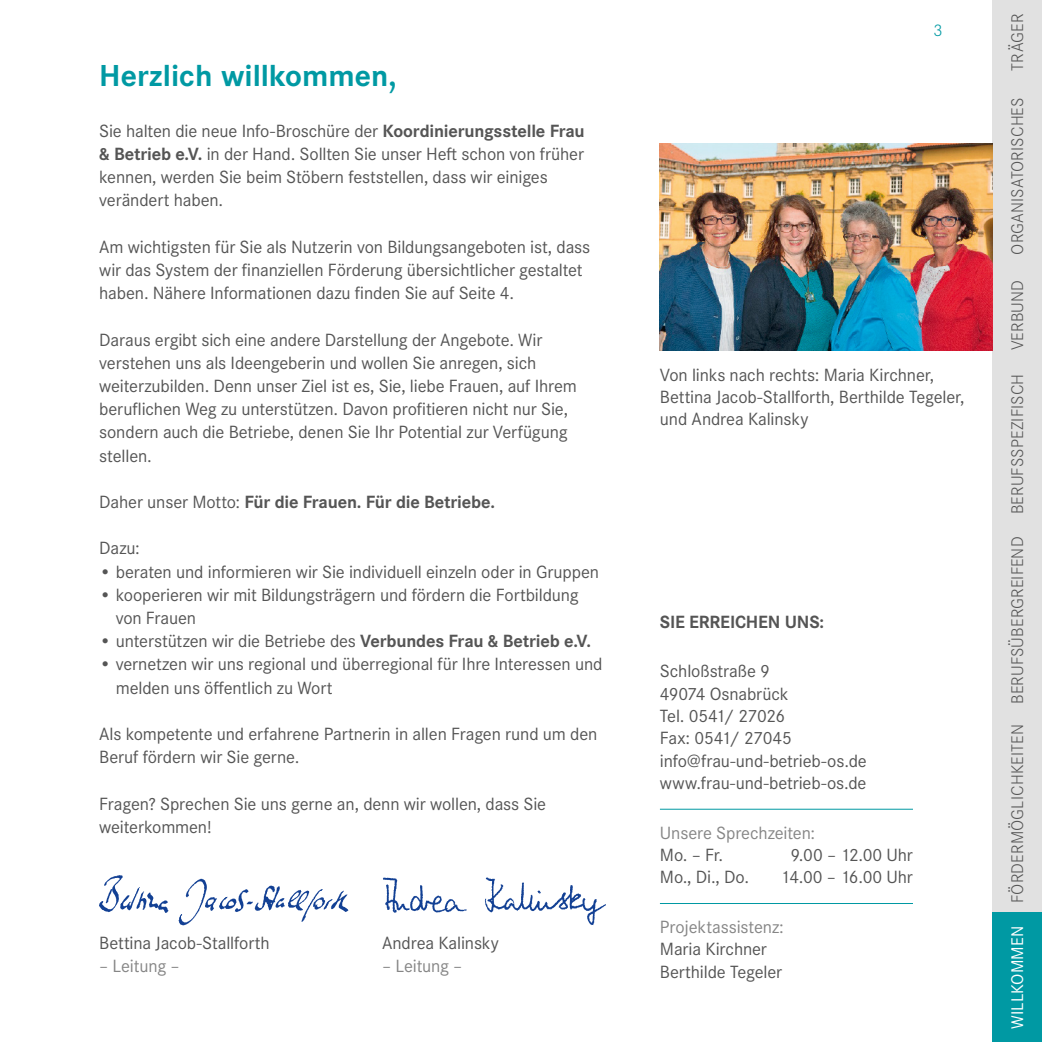
<style>
.page{position:relative;width:1042px;height:1042px;background:#fff}
.page>*{position:absolute;margin:0;border:0;box-sizing:border-box;transform-origin:0 0}
.t1{font:700 31.5px "Corporate S Pro";color:#0099a3}
.t2{font:18.38px/23.3px "Corporate S Pro";letter-spacing:-.01em;color:#555}
.t3{font:700 18.38px "Corporate S Pro";letter-spacing:-.01em;color:#555}
.t4{font:18.38px "Corporate S Pro";letter-spacing:-.01em;color:#868686}
.t5{font:300 17.5px "Corporate S Pro";letter-spacing:.005em;color:#555}
.t6{font:17.5px "Corporate S Pro";letter-spacing:.005em;color:#fff}
.t7{font:300 17.5px "Corporate S Pro";color:#0099a3}
.s1{font-weight:700}
.s2{font-weight:400}
</style>
<div class="page">
<div style="left:992px;top:0;width:50px;height:84px;background:#e1e1e1"></div>
<div style="left:992px;top:84px;width:50px;height:184px;background:#e1e1e1"></div>
<div style="left:992px;top:268px;width:50px;height:94px;background:#e1e1e1"></div>
<div style="left:992px;top:362px;width:50px;height:164px;background:#e1e1e1"></div>
<div style="left:992px;top:526px;width:50px;height:188px;background:#e1e1e1"></div>
<div style="left:992px;top:714px;width:50px;height:199px;background:#e1e1e1"></div>
<div style="left:992px;top:913px;width:50px;height:129px;background:#0099a3"></div>
<hr style="left:660px;top:809px;width:253px;height:1px;background:#0099a3">
<hr style="left:660px;top:903px;width:253px;height:1px;background:#0099a3">
<img style="left:99px;top:875px;width:249px;height:50px">
<img style="left:383px;top:877px;width:223px;height:48px">
<img style="left:660px;top:144px;width:332px;height:207px">
<h1 class="t1" style="left:99px;top:50px;width:299px">Herzlich willkommen,</h1>
<p class="t2" style="left:99px;top:118px;width:487px">Sie halten die neue Info-Broschüre der <span class="s1">Koordinierungsstelle Frau &amp; Betrieb e.V.</span> in der Hand. Sollten Sie unser Heft schon von früher kennen, werden Sie beim Stöbern feststellen, dass wir einiges verändert haben.</p>
<p class="t2" style="left:99px;top:234px;width:492px">Am wichtigsten für Sie als Nutzerin von Bildungsangeboten ist, dass wir das System der finanziellen Förderung übersichtlicher gestaltet haben. Nähere Informationen dazu finden Sie auf Seite 4.</p>
<p class="t2" style="left:99px;top:326px;width:479px">Daraus ergibt sich eine andere Darstellung der Angebote. Wir verstehen uns als Ideengeberin und wollen Sie anregen, sich weiterzubilden. Denn unser Ziel ist es, Sie, liebe Frauen, auf Ihrem beruflichen Weg zu unterstützen. Davon profitieren nicht nur Sie, sondern auch die Betriebe, denen Sie Ihr Potential zur Verfügung stellen.</p>
<p class="t3" style="left:99px;top:487px;width:397px"><span class="s2">Daher unser Motto:</span> Für die Frauen. Für die Betriebe.</p>
<p class="t2" style="left:99px;top:535px;width:42px">Dazu:</p>
<p class="t2" style="left:99px;top:558px;width:501px">• beraten und informieren wir Sie individuell einzeln oder in Gruppen</p>
<p class="t2" style="left:116px;top:582px;width:464px;text-indent:-16px">• kooperieren wir mit Bildungsträgern und fördern die Fortbildung von Frauen</p>
<p class="t2" style="left:99px;top:628px;width:493px">• unterstützen wir die Betriebe des <span class="s1">Verbundes Frau &amp; Betrieb e.V.</span></p>
<p class="t2" style="left:116px;top:651px;width:488px;text-indent:-16px">• vernetzen wir uns regional und überregional für Ihre Interessen und melden uns öffentlich zu Wort</p>
<p class="t2" style="left:99px;top:721px;width:500px">Als kompetente und erfahrene Partnerin in allen Fragen rund um den<br>Beruf fördern wir Sie gerne.</p>
<p class="t2" style="left:99px;top:790px;width:448px">Fragen? Sprechen Sie uns gerne an, denn wir wollen, dass Sie weiterkommen!</p>
<p class="t2" style="left:99px;top:929px;width:172px">Bettina Jacob-Stallforth</p>
<p class="t2" style="left:382px;top:929px;width:118px">Andrea Kalinsky</p>
<p class="t4" style="left:99px;top:952px;width:82px">– Leitung –</p>
<p class="t4" style="left:382px;top:952px;width:82px">– Leitung –</p>
<p class="t7" style="left:933px;top:18px;width:11px">3</p>
<p class="t5" style="left:1005px;top:71px;width:58px;rotate:-90deg">Träger</p>
<p class="t5" style="left:1005px;top:255px;width:159px;rotate:-90deg">Organisatorisches</p>
<p class="t5" style="left:1005px;top:350px;width:72px;rotate:-90deg">Verbund</p>
<p class="t5" style="left:1005px;top:514px;width:142px;rotate:-90deg">Berufsspezifisch</p>
<p class="t5" style="left:1005px;top:704px;width:169px;rotate:-90deg">Berufsübergreifend</p>
<p class="t5" style="left:1005px;top:903px;width:180px;rotate:-90deg">Fördermöglichkeiten</p>
<p class="t6" style="left:1004px;top:1029px;width:104px;rotate:-90deg">wILLKOMMEN</p>
<p class="t2" style="left:660px;top:362px;width:306px;line-height:22.4px">Von links nach rechts: Maria Kirchner,<br>Bettina Jacob-Stallforth, Berthilde Tegeler, und Andrea Kalinsky</p>
<p class="t3" style="left:660px;top:607px;width:166px">Sie erreichen uns:</p>
<p class="t2" style="left:660px;top:659px;width:208px;line-height:22.4px">Schloßstraße 9<br>49074 Osnabrück<br>Tel. 0541/ 27026<br>Fax: 0541/ 27045 info@frau-und-betrieb-os.de www.frau-und-betrieb-os.de</p>
<p class="t4" style="left:660px;top:819px;width:157px">Unsere Sprechzeiten:</p>
<p class="t2" style="left:660px;top:842px;width:65px">Mo. – Fr.</p>
<p class="t2" style="left:790px;top:842px;width:124px">9.00 – 12.00 Uhr</p>
<p class="t2" style="left:660px;top:864px;width:91px">Mo., Di., Do.</p>
<p class="t2" style="left:780px;top:864px;width:134px">14.00 – 16.00 Uhr</p>
<p class="t4" style="left:660px;top:913px;width:126px">Projektassistenz:</p>
<p class="t2" style="left:660px;top:936px;width:124px;line-height:22.4px">Maria Kirchner<br>Berthilde Tegeler</p>
</div>
